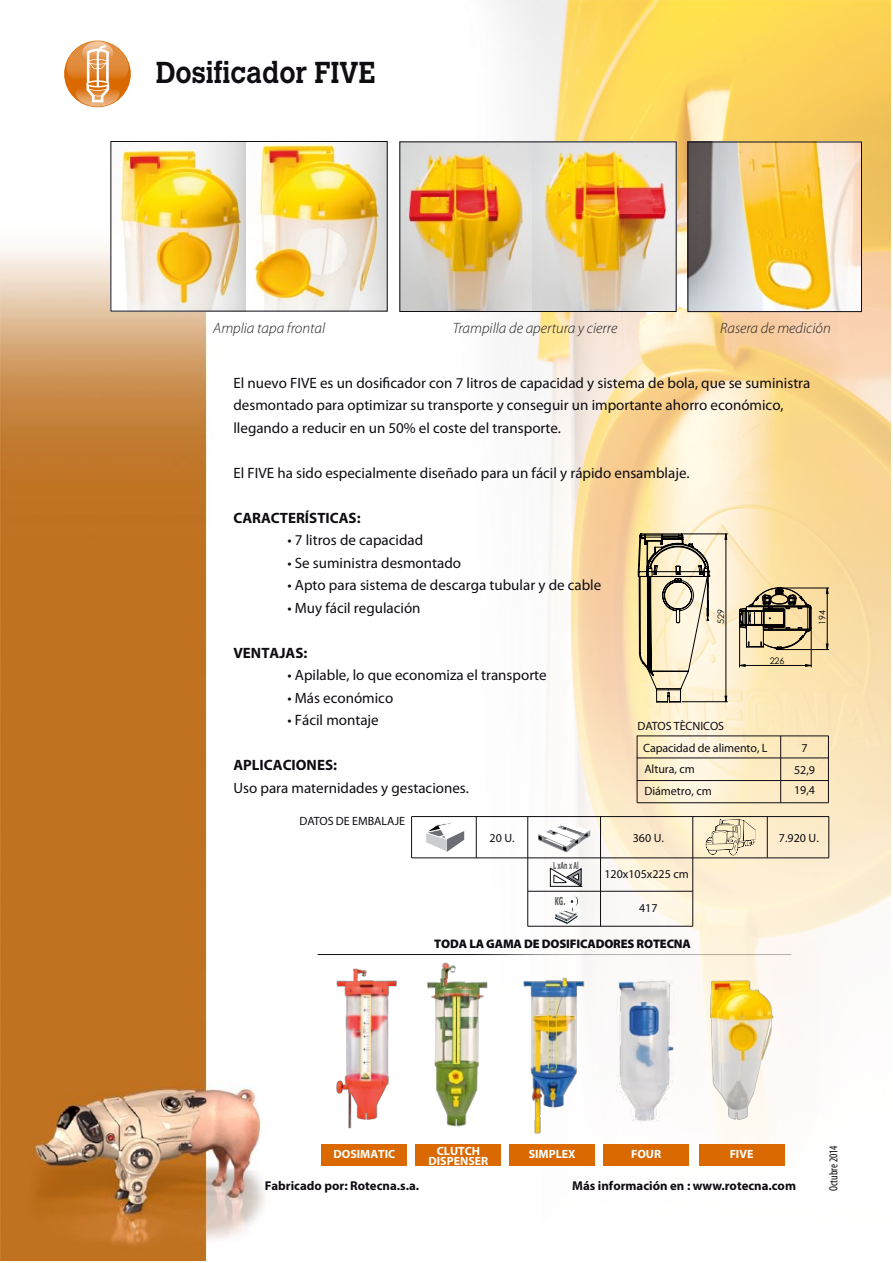
<style>
.page{position:relative;width:893px;height:1263px;background:#fff}
.page>*{position:absolute;margin:0;border:0;box-sizing:border-box;transform-origin:0 0}
.t1{font:700 30px "Calvert";color:#0f0c12;scale:.9 1}
.t2{font:15px/22.5px "Myriad Pro";color:#0f0c12}
.t3{font:italic 300 15px "Myriad Pro";color:#231f20}
.t4{font:700 15px "Myriad Pro";color:#0f0c12}
.t5{font:700 12.75px "Myriad Pro";color:#0f0c12}
.t6{font:900 12.45px "Myriad Pro";letter-spacing:-.015em;color:#0f0c12}
.t7{font:12px/21.8px "Myriad Pro";color:#0f0c12}
.t8{font:700 12px/10.5px "Myriad Pro";color:#fff;text-align:center}
.t9{font:condensed 12px "Myriad Pro";color:#0f0c12;scale:.93 1}
.t10{font:700 10.8px "Verdana";color:#57585a;scale:.5 1}
.t11{font:700 9.45px "Verdana";color:#57585a;scale:.5 1}
.t12{font:9px "Century Gothic";color:#000}
</style>
<div class="page">
<hr style="left:318px;top:954px;width:473px;height:1px;background:#0f0c12">
<img style="left:0;top:40px;width:287px;height:1221px">
<svg style="left:64px;top:41px;width:67px;height:66px"></svg>
<svg style="left:67px;top:41px;width:62px;height:66px"></svg>
<img style="left:411px;top:0;width:480px;height:1166px">
<img style="left:701px;top:971px;width:80px;height:156px">
<img style="left:425px;top:961px;width:63px;height:166px">
<img style="left:336px;top:968px;width:61px;height:161px">
<img style="left:616px;top:979px;width:59px;height:142px">
<img style="left:520px;top:977px;width:65px;height:158px">
<img style="left:689px;top:144px;width:171px;height:166px">
<div style="left:687px;top:142px;width:175px;height:170px;border:1px solid #0f0c12"></div>
<img style="left:246px;top:143px;width:140px;height:166px">
<img style="left:112px;top:143px;width:134px;height:166px">
<div style="left:110px;top:141px;width:278px;height:170px;border:1px solid #0f0c12"></div>
<img style="left:531px;top:143px;width:144px;height:167px">
<img style="left:401px;top:143px;width:130px;height:167px">
<div style="left:399px;top:141px;width:278px;height:171px;border:1px solid #0f0c12"></div>
<hr style="left:740px;top:665px;width:71px;height:1px;background:#000">
<hr style="left:739px;top:622px;width:1px;height:45px;background:#000">
<hr style="left:811px;top:630px;width:1px;height:37px;background:#000">
<hr style="left:827px;top:588px;width:1px;height:61px;background:#000">
<hr style="left:781px;top:649px;width:48px;height:1px;background:#000">
<hr style="left:781px;top:588px;width:48px;height:1px;background:#000">
<hr style="left:726px;top:534px;width:1px;height:168px;background:#000">
<hr style="left:682px;top:701px;width:45px;height:1px;background:#000">
<hr style="left:683px;top:534px;width:44px;height:1px;background:#000">
<svg style="left:739px;top:664px;width:6px;height:3px"></svg>
<svg style="left:805px;top:664px;width:7px;height:3px"></svg>
<svg style="left:638px;top:533px;width:72px;height:220px;background:#d5cbad"></svg>
<svg style="left:739px;top:587px;width:73px;height:63px;background:#a99976"></svg>
<div style="left:416px;top:1144px;width:85px;height:21px;background:#d96900"></div>
<div style="left:322px;top:1144px;width:85px;height:21px;background:#d96900"></div>
<div style="left:604px;top:1144px;width:85px;height:21px;background:#d96900"></div>
<div style="left:699px;top:1144px;width:85px;height:21px;background:#d96900"></div>
<div style="left:510px;top:1144px;width:85px;height:21px;background:#d96900"></div>
<hr style="left:412px;top:816px;width:417px;height:1px;background:#0f0c12">
<hr style="left:412px;top:857px;width:417px;height:1px;background:#0f0c12">
<hr style="left:528px;top:891px;width:165px;height:1px;background:#0f0c12">
<hr style="left:528px;top:926px;width:165px;height:1px;background:#0f0c12">
<hr style="left:476px;top:816px;width:1px;height:42px;background:#0f0c12">
<hr style="left:411px;top:816px;width:1px;height:42px;background:#0f0c12">
<hr style="left:527px;top:816px;width:1px;height:110px;background:#0f0c12">
<hr style="left:600px;top:816px;width:1px;height:110px;background:#0f0c12">
<hr style="left:692px;top:816px;width:1px;height:110px;background:#0f0c12">
<hr style="left:767px;top:816px;width:1px;height:42px;background:#0f0c12">
<hr style="left:828px;top:816px;width:1px;height:42px;background:#0f0c12">
<svg style="left:425px;top:822px;width:39px;height:30px"></svg>
<svg style="left:538px;top:823px;width:52px;height:29px"></svg>
<svg style="left:706px;top:819px;width:50px;height:37px;background:#dfd3b5"></svg>
<svg style="left:550px;top:868px;width:32px;height:18px"></svg>
<svg style="left:554px;top:895px;width:25px;height:30px"></svg>
<hr style="left:637px;top:735px;width:191px;height:1px;background:#0f0c12">
<hr style="left:637px;top:758px;width:191px;height:1px;background:#0f0c12">
<hr style="left:637px;top:802px;width:191px;height:1px;background:#0f0c12">
<hr style="left:637px;top:780px;width:191px;height:1px;background:#0f0c12">
<hr style="left:780px;top:736px;width:1px;height:67px;background:#0f0c12">
<hr style="left:637px;top:736px;width:1px;height:67px;background:#0f0c12">
<hr style="left:828px;top:736px;width:1px;height:67px;background:#0f0c12">
<h1 class="t1" style="left:156px;top:54px;width:246px">Dosificador FIVE</h1>
<p class="t3" style="left:213px;top:320px;width:114px">Amplia tapa frontal</p>
<p class="t3" style="left:453px;top:320px;width:166px">Trampilla de apertura y cierre</p>
<p class="t3" style="left:720px;top:320px;width:112px">Rasera de medición</p>
<p class="t2" style="left:233px;top:372px;width:578px">El nuevo FIVE es un dosificador con 7 litros de capacidad y sistema de bola, que se suministra desmontado para optimizar su transporte y conseguir un importante ahorro económico, llegando a reducir en un 50% el coste del transporte.</p>
<p class="t2" style="left:233px;top:462px;width:458px">El FIVE ha sido especialmente diseñado para un fácil y rápido ensamblaje.</p>
<p class="t4" style="left:233px;top:509px;width:129px">CARACTERÍSTICAS:</p>
<p class="t2" style="left:287px;top:529px;width:137px">• 7 litros de capacidad</p>
<p class="t2" style="left:287px;top:552px;width:175px">• Se suministra desmontado</p>
<p class="t2" style="left:287px;top:574px;width:315px">• Apto para sistema de descarga tubular y de cable</p>
<p class="t2" style="left:287px;top:597px;width:135px">• Muy fácil regulación</p>
<p class="t4" style="left:233px;top:644px;width:75px">VENTAJAS:</p>
<p class="t2" style="left:287px;top:664px;width:261px">• Apilable, lo que economiza el transporte</p>
<p class="t2" style="left:287px;top:687px;width:107px">• Más económico</p>
<p class="t2" style="left:287px;top:709px;width:93px">• Fácil montaje</p>
<p class="t4" style="left:233px;top:757px;width:105px">APLICACIONES:</p>
<p class="t2" style="left:233px;top:777px;width:237px">Uso para maternidades y gestaciones.</p>
<p class="t12" style="left:716px;top:623px;width:16px;rotate:-90deg">529</p>
<p class="t12" style="left:817px;top:624px;width:16px;rotate:-90deg">194</p>
<p class="t12" style="left:770px;top:655px;width:16px">226</p>
<p class="t7" style="left:643px;top:715px;width:126px;text-indent:-6px">DATOS TÈCNICOS<br>Capacidad de alimento, L</p>
<p class="t7" style="left:801px;top:737px;width:8px">7</p>
<p class="t7" style="left:644px;top:758px;width:52px">Altura, cm</p>
<p class="t7" style="left:794px;top:759px;width:22px">52,9</p>
<p class="t7" style="left:644px;top:780px;width:69px">Diámetro, cm</p>
<p class="t7" style="left:794px;top:779px;width:22px">19,4</p>
<p class="t7" style="left:300px;top:811px;width:107px">DATOS DE EMBALAJE</p>
<p class="t7" style="left:490px;top:827px;width:27px">20 U.</p>
<p class="t7" style="left:633px;top:827px;width:33px">360 U.</p>
<p class="t7" style="left:604px;top:863px;width:86px">120x105x225 cm</p>
<p class="t7" style="left:639px;top:898px;width:20px">417</p>
<p class="t11" style="left:553px;top:860px;width:53px">L xAn x Al</p>
<p class="t10" style="left:555px;top:894px;width:23px">KG.</p>
<p class="t6" style="left:434px;top:937px;width:258px">TODA LA GAMA DE DOSIFICADORES ROTECNA</p>
<p class="t7" style="left:779px;top:827px;width:41px">7.920 U.</p>
<p class="t8" style="left:428px;top:1145px;width:61px">CLUTCH<br>DISPENSER</p>
<p class="t8" style="left:333px;top:1149px;width:64px">DOSIMATIC</p>
<p class="t8" style="left:529px;top:1149px;width:48px">SIMPLEX</p>
<p class="t8" style="left:631px;top:1149px;width:32px">FOUR</p>
<p class="t8" style="left:730px;top:1149px;width:25px">FIVE</p>
<p class="t5" style="left:265px;top:1179px;width:156px">Fabricado por: Rotecna.s.a.</p>
<p class="t5" style="left:572px;top:1179px;width:225px">Más información en : www.rotecna.com</p>
<p class="t9" style="left:827px;top:1191px;width:51px;rotate:-90deg">Octubre 2014</p>
</div>
